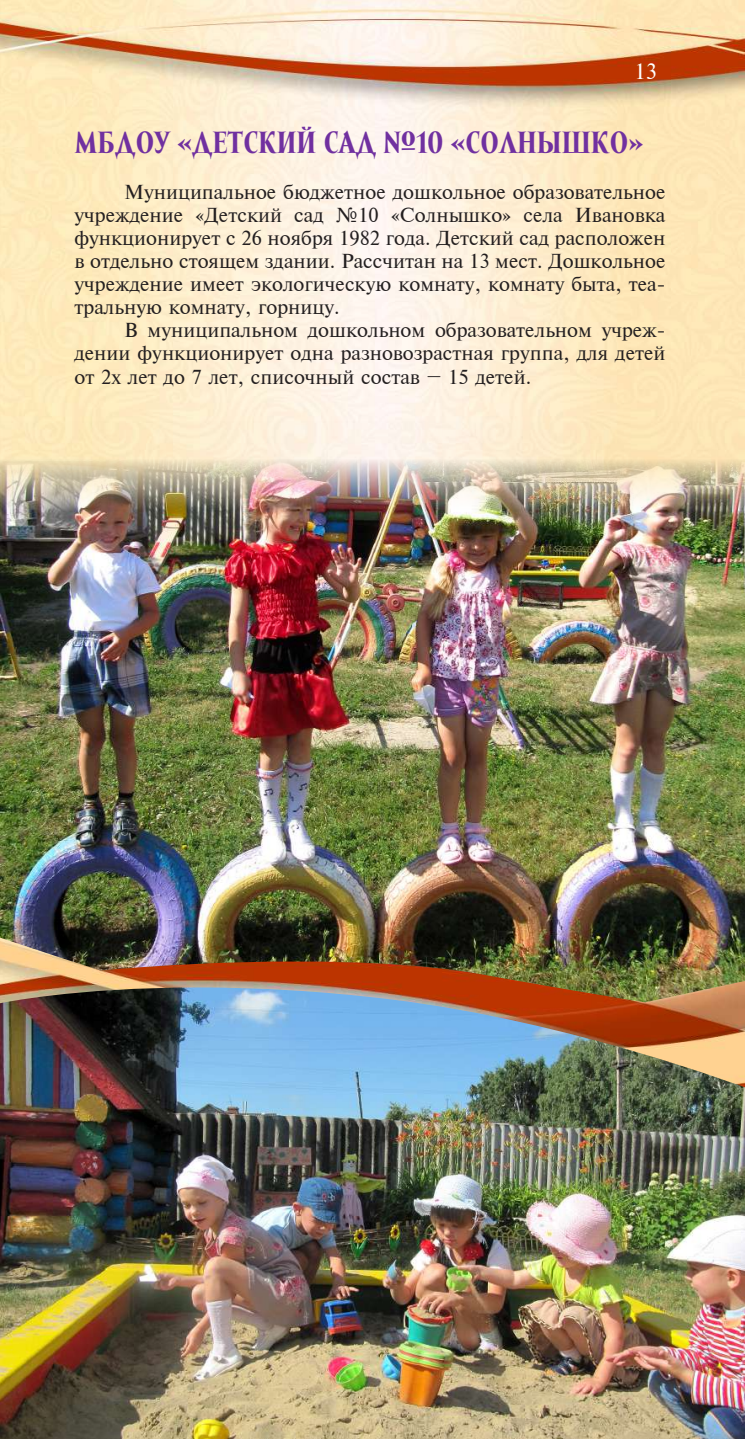
<style>
.page{position:relative;width:745px;height:1439px;background:#fff}
.page>*{position:absolute;margin:0;border:0;box-sizing:border-box;transform-origin:0 0}
.t1{font:700 31.5px "Mramor Medium Pro";color:#7030a0}
.t2{font:21px "Newton C";color:#fff}
.t3{font:19.25px/23.1px "Newton C";color:#231f20;text-align:justify}
</style>
<div class="page">
<img style="left:0;top:0;width:744px;height:1438px">
<img style="left:1px;top:1002px;width:743px;height:85px">
<img style="left:0;top:962px;width:1px;height:477px">
<img style="left:0;top:420px;width:744px;height:582px">
<p class="t2" style="left:634px;top:59px;width:24px">13</p>
<h1 class="t1" style="left:74px;top:124px;width:570px">МБДОУ «ДЕТСКИЙ САД №10 «СОЛНЫШКО»</h1>
<p class="t3" style="left:74px;top:180px;width:592px;text-indent:50px">Муниципальное бюджетное дошкольное образовательное учреждение «Детский сад №10 «Солнышко» села Ивановка функционирует с 26 ноября 1982 года. Детский сад расположен в отдельно стоящем здании. Рассчитан на 13 мест. Дошкольное учреждение имеет экологическую комнату, комнату быта, теа&shy;тральную комнату, горницу.</p>
<p class="t3" style="left:74px;top:319px;width:592px;text-indent:50px">В муниципальном дошкольном образовательном учреж&shy;дении функционирует одна разновозрастная группа, для детей от 2х лет до 7 лет, списочный состав – 15 детей.</p>
</div>
